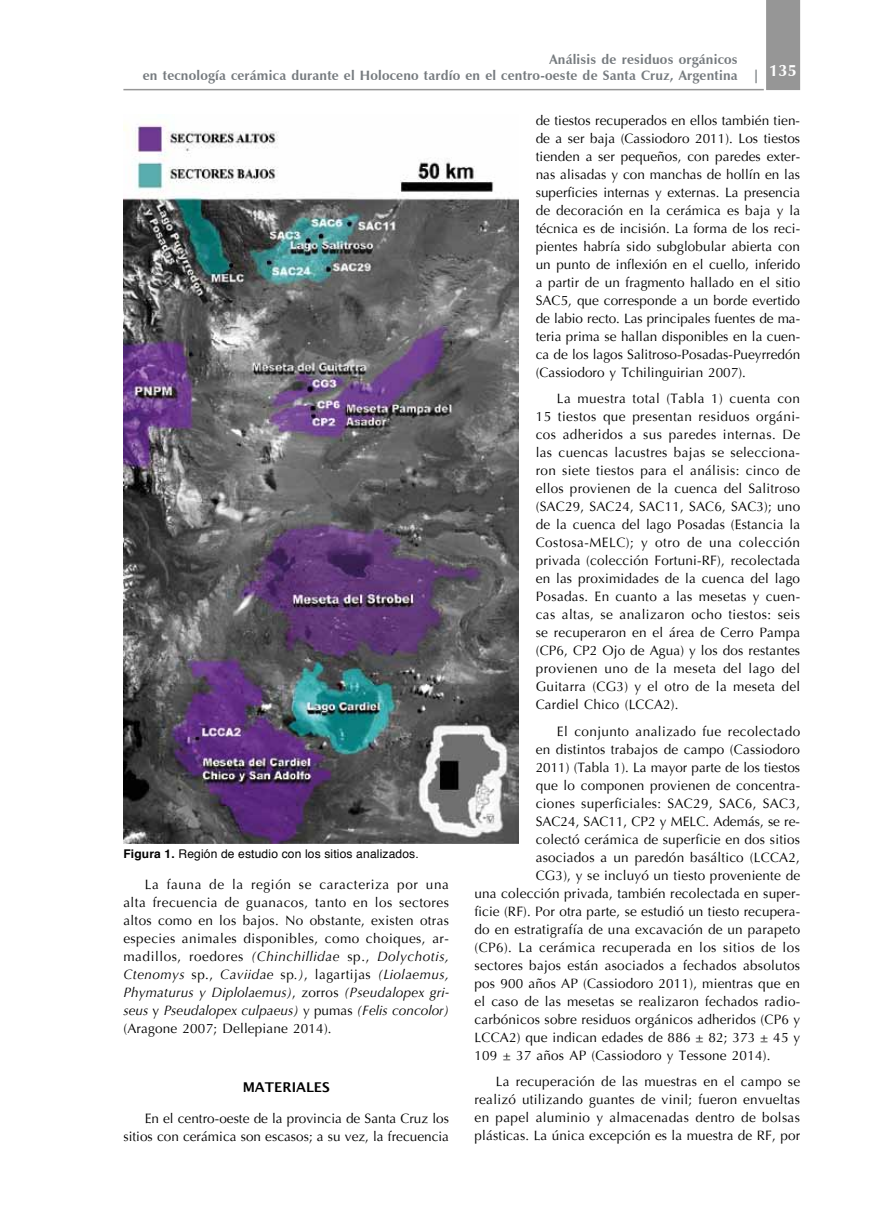
<style>
.page{position:relative;width:881px;height:1229px;background:#fff}
.page>*{position:absolute;margin:0;border:0;box-sizing:border-box;transform-origin:0 0}
.t1{font:700 16.5px "Zapf Humanist 601 BT";color:#fff}
.t2{font:13.5px/18px "Optima";letter-spacing:.015em;color:#000;text-align:justify}
.t3{font:700 13.5px/16.5px "Zapf Humanist 601 BT";letter-spacing:.015em;color:#767b7f;text-align:right}
.t4{font:600 13.5px "Lucida Sans";color:#000}
.t5{font:12px "Helvetica";letter-spacing:.015em;color:#000}
.s1{font-weight:700}
.s2{font-style:italic}
</style>
<div class="page">
<hr style="left:123px;top:89px;width:640px;height:1px;background:#969696">
<div style="left:766px;top:0;width:33px;height:90px;background:#969696"></div>
<img style="left:123px;top:122px;width:395px;height:721px">
<p class="t3" style="left:143px;top:51px;width:596px">Análisis de residuos orgánicos<br>en tecnología cerámica durante el Holoceno tardío en el centro-oeste de Santa Cruz, Argentina</p>
<p class="t2" style="left:535px;top:112px;width:266px">de tiestos recuperados en ellos también tien&shy;de a ser baja (Cassiodoro 2011). Los tiestos tienden a ser pequeños, con paredes exter&shy;nas alisadas y con manchas de hollín en las superficies internas y externas. La presencia de decoración en la cerámica es baja y la técnica es de incisión. La forma de los reci&shy;pientes habría sido subglobular abierta con un punto de inflexión en el cuello, inferido a partir de un fragmento hallado en el sitio SAC5, que corresponde a un borde evertido de labio recto. Las principales fuentes de ma&shy;teria prima se hallan disponibles en la cuen&shy;ca de los lagos Salitroso-Posadas-Pueyrredón (Cassiodoro y Tchilinguirian 2007).</p>
<p class="t2" style="left:535px;top:390px;width:266px;text-indent:21px">La muestra total (Tabla 1) cuenta con 15 tiestos que presentan residuos orgáni&shy;cos adheridos a sus paredes internas. De las cuencas lacustres bajas se selecciona&shy;ron siete tiestos para el análisis: cinco de ellos provienen de la cuenca del Salitroso (SAC29, SAC24, SAC11, SAC6, SAC3); uno de la cuenca del lago Posadas (Estancia la Costosa-MELC); y otro de una colección privada (colección Fortuni-RF), recolectada en las proximidades de la cuenca del lago Posadas. En cuanto a las mesetas y cuen&shy;cas altas, se analizaron ocho tiestos: seis se recuperaron en el área de Cerro Pampa (CP6, CP2 Ojo de Agua) y los dos restantes provienen uno de la meseta del lago del Guitarra (CG3) y el otro de la meseta del Cardiel Chico (LCCA2).</p>
<p class="t2" style="left:556px;top:722px;width:244px">El conjunto analizado fue recolectado</p>
<p class="t2" style="left:535px;top:740px;width:266px">en distintos trabajos de campo (Cassiodoro</p>
<p class="t2" style="left:535px;top:758px;width:266px">2011) (Tabla 1). La mayor parte de los tiestos</p>
<p class="t2" style="left:535px;top:776px;width:266px">que lo componen provienen de concentra-</p>
<p class="t2" style="left:535px;top:794px;width:266px">ciones superficiales: SAC29, SAC6, SAC3,</p>
<p class="t2" style="left:535px;top:812px;width:266px">SAC24, SAC11, CP2 y MELC. Además, se re-</p>
<p class="t2" style="left:535px;top:830px;width:266px">colectó cerámica de superficie en dos sitios</p>
<p class="t2" style="left:535px;top:848px;width:266px">asociados a un paredón basáltico (LCCA2,</p>
<p class="t2" style="left:535px;top:866px;width:266px">CG3), y se incluyó un tiesto proveniente de</p>
<p class="t2" style="left:474px;top:884px;width:327px">una colección privada, también recolectada en super-</p>
<p class="t2" style="left:474px;top:902px;width:327px">ficie (RF). Por otra parte, se estudió un tiesto recupera-</p>
<p class="t2" style="left:474px;top:920px;width:327px">do en estratigrafía de una excavación de un parapeto</p>
<p class="t2" style="left:474px;top:938px;width:327px">(CP6). La cerámica recuperada en los sitios de los</p>
<p class="t2" style="left:474px;top:956px;width:327px">sectores bajos están asociados a fechados absolutos</p>
<p class="t2" style="left:474px;top:974px;width:327px">pos 900 años AP (Cassiodoro 2011), mientras que en</p>
<p class="t2" style="left:474px;top:992px;width:327px">el caso de las mesetas se realizaron fechados radio-</p>
<p class="t2" style="left:474px;top:1010px;width:327px">carbónicos sobre residuos orgánicos adheridos (CP6 y</p>
<p class="t2" style="left:474px;top:1028px;width:327px">LCCA2) que indican edades de 886 ± 82; 373 ± 45 y</p>
<p class="t2" style="left:474px;top:1046px;width:297px">109 ± 37 años AP (Cassiodoro y Tessone 2014).</p>
<p class="t2" style="left:474px;top:1073px;width:327px;text-indent:21px">La recuperación de las muestras en el campo se realizó utilizando guantes de vinil; fueron envueltas en papel aluminio y almacenadas dentro de bolsas plásticas. La única excepción es la muestra de RF, por</p>
<p class="t1" style="left:752px;top:60px;width:45px"><sub>|</sub> 135</p>
<p class="t5" style="left:123px;top:845px;width:297px"><span class="s1">Figura 1.</span> Región de estudio con los sitios analizados.</p>
<p class="t2" style="left:123px;top:875px;width:327px;text-indent:21px">La fauna de la región se caracteriza por una alta frecuencia de guanacos, tanto en los sectores altos como en los bajos. No obstante, existen otras especies animales disponibles, como choiques, ar&shy;madillos, roedores <span class="s2">(Chinchillidae</span> sp., <span class="s2">Dolychotis, Ctenomys</span> sp., <span class="s2">Caviidae</span> sp<span class="s2">.)</span>, lagartijas <span class="s2">(Liolaemus, Phymaturus y Diplolaemus)</span>, zorros <span class="s2">(Pseudalopex gri&shy;seus</span> y <span class="s2">Pseudalopex culpaeus)</span> y pumas <span class="s2">(Felis concolor) </span>(Aragone 2007; Dellepiane 2014).</p>
<p class="t4" style="left:242px;top:1080px;width:89px">MATERIALES</p>
<p class="t2" style="left:123px;top:1109px;width:327px;text-align:right">En el centro-oeste de la provincia de Santa Cruz los sitios con cerámica son escasos; a su vez, la frecuencia</p>
</div>
